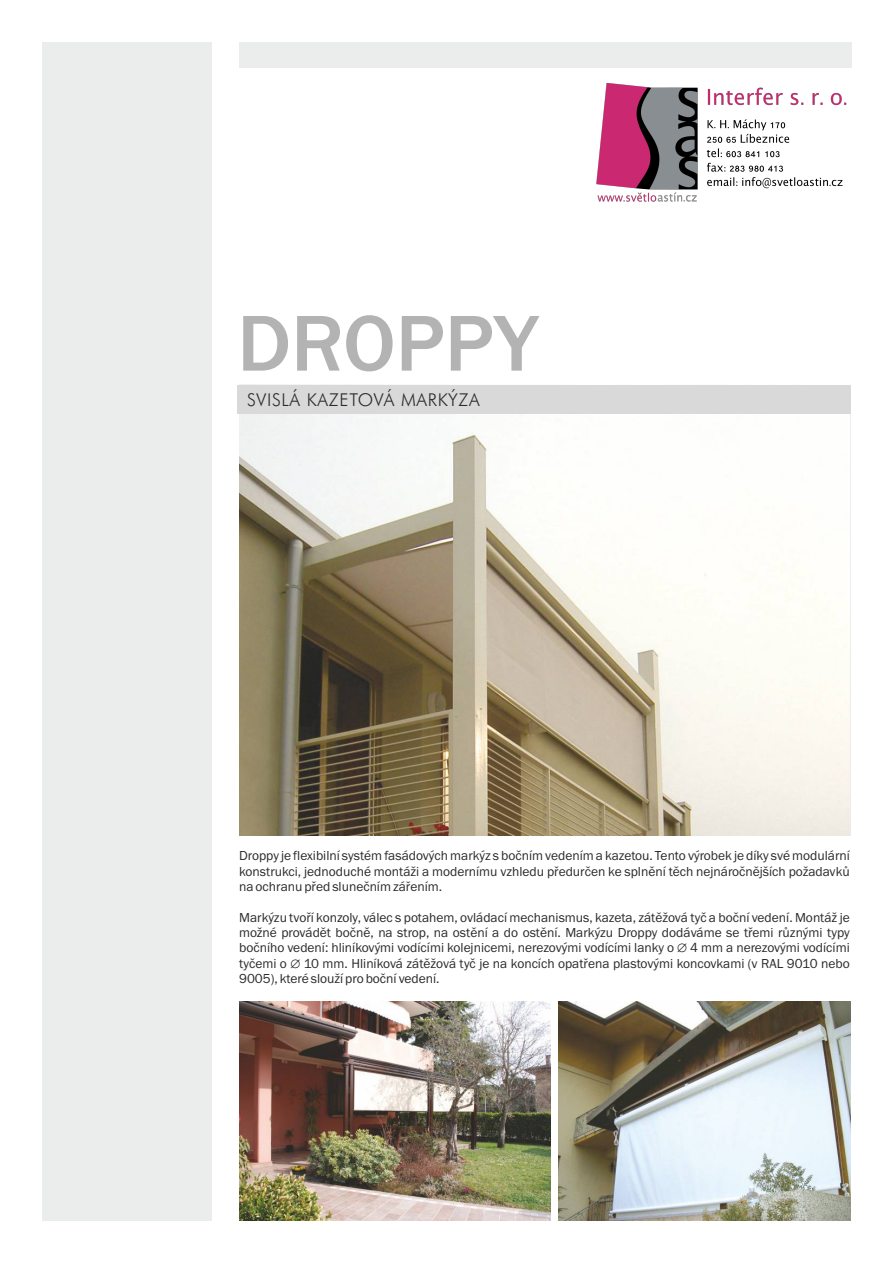
<style>
.page{position:relative;width:893px;height:1263px;background:#fff}
.page>*{position:absolute;margin:0;border:0;box-sizing:border-box;transform-origin:0 0}
.t1{font:500 81.9px "Franklin Gothic";color:#b3b3b3}
.t2{font:300 17.7px "Futura AT";letter-spacing:.04em;color:#2b2929}
.t3{font:13.5px/15.5px "Franklin Got Itc TEE";color:#2b2929}
</style>
<div class="page">
<img style="left:239px;top:414px;width:611px;height:421px">
<div style="left:238px;top:385px;width:613px;height:29px;background:#d9d9d9"></div>
<div style="left:239px;top:42px;width:612px;height:26px;background:#ebeded"></div>
<img style="left:239px;top:1001px;width:311px;height:219px">
<img style="left:558px;top:1001px;width:292px;height:219px">
<div style="left:43px;top:42px;width:169px;height:1178px;background:#ebeded"></div>
<img style="left:597px;top:83px;width:250px;height:119px">
<h1 class="t1" style="left:238px;top:313px;width:302px">DROPPY</h1>
<h2 class="t2" style="left:247px;top:392px;width:234px">SVISLÁ KAZETOVÁ MARKÝZA</h2>
<p class="t3" style="left:239px;top:849px;width:616px">Droppy je flexibilnísystém fasádových markýz s bočním vedením a kazetou. Tento výrobek je díky své modulární konstrukci, jednoduché montáži a modernímu vzhledu předurčen ke splněnítěch nejnáročnějších požadavků na ochranu před slunečním zářením.</p>
<p class="t3" style="left:239px;top:910px;width:612px;text-align:justify">Markýzu tvoříkonzoly, válec s potahem, ovládacímechanismus, kazeta, zátěžová tyč a bočnívedení. Montážje možné provádět bočně, na strop, na ostěnía do ostění. Markýzu Droppy dodáváme se třemi různými typy bočního vedení: hliníkovými vodícími kolejnicemi, nerezovými vodícími lanky o 4 mm a nerezovými vodícími tyčemi o 10 mm. Hliníková zátěžová tyč je na koncích opatřena plastovými koncovkami (v RAL 9010 nebo 9005), které sloužípro bočnívedení.</p>
</div>
